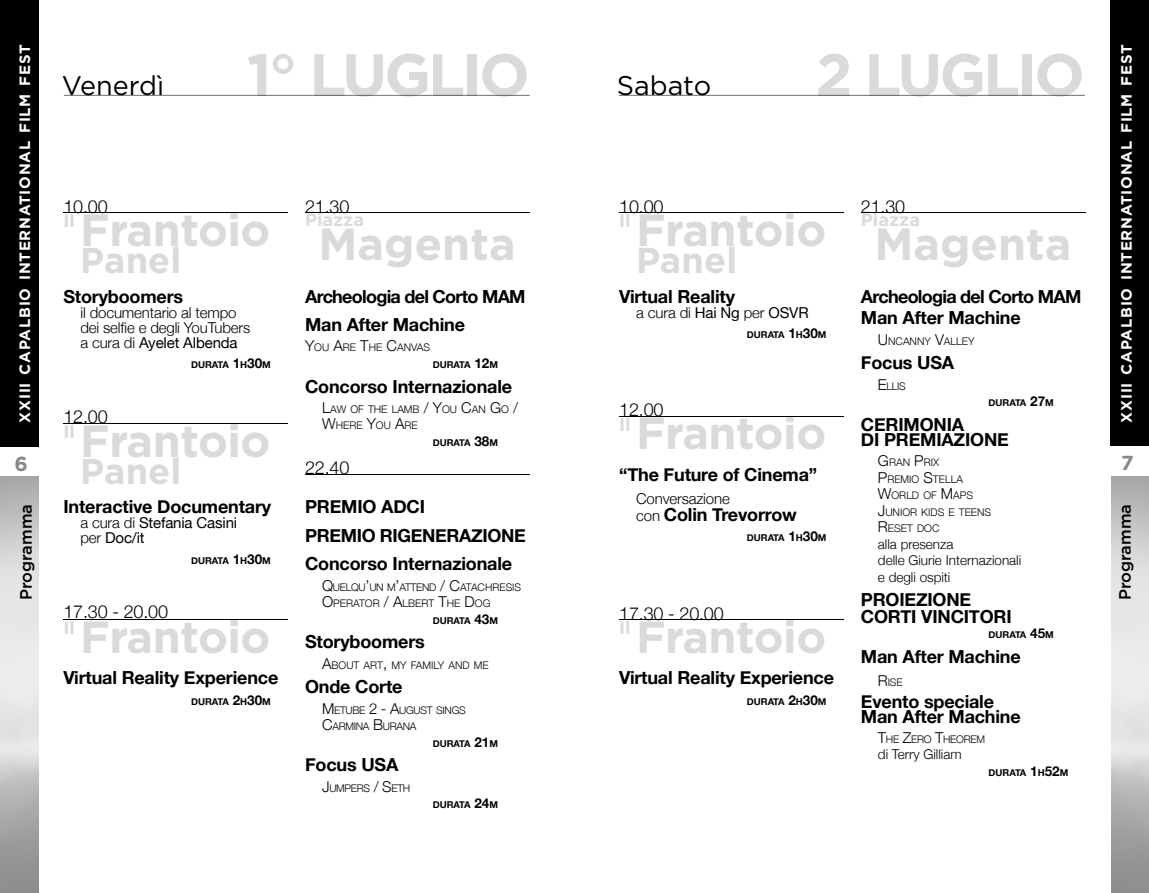
<style>
.page{position:relative;width:1149px;height:893px;background:#fff}
.page>*{position:absolute;margin:0;border:0;box-sizing:border-box;transform-origin:0 0}
.t1{font:700 59.7px "Gotham";letter-spacing:-.05em;color:#dadada}
.t2{font:700 45px "Gotham";letter-spacing:-.01em;color:#dadada}
.t3{font:700 36px "Gotham";letter-spacing:.005em;color:#dadada}
.t4{font:27px "Gotham";color:#000}
.t5{font:700 20.25px "Gotham";color:#878787}
.t6{font:700 18px/28.5px "Helvetica Neue";letter-spacing:-.01em;color:#000}
.t7{font:700 18px/28.5px "Helvetica Neue";letter-spacing:-.04em;color:#000}
.t8{font:300 18px "Helvetica Neue";letter-spacing:-.01em;color:#000}
.t9{font:700 18px "Gotham";color:#dadada}
.t10{font:500 16.5px "Gotham";color:#000}
.t11{font:300 15px/15px "Helvetica Neue";letter-spacing:-.01em;color:#000}
.t12{font:700 15px "Gotham";letter-spacing:.05em;color:#fff}
.t13{font:15px/15px "Helvetica Neue";letter-spacing:-.01em;color:#000}
.t14{font:300 13.5px/16.5px "Helvetica Neue";color:#000}
.t15{font:300 10.5px/16.5px "Helvetica Neue";color:#000}
.t16{font:300 10.5px/16.5px "Helvetica Neue";letter-spacing:-.03em;color:#000}
.t17{font:700 9.45px "Helvetica Neue";color:#000}
.s1{font-size:15px}
.s2{font-size:13.5px}
.s3{font-weight:400}
.s4{font-weight:300;font-size:15px}
.s5{font-weight:300}
</style>
<div class="page">
<div style="left:0;top:0;width:38px;height:446px;background:#000"></div>
<div style="left:1110px;top:0;width:38px;height:446px;background:#000"></div>
<hr style="left:64px;top:95px;width:465px;height:1px;background:#000">
<hr style="left:618px;top:95px;width:466px;height:1px;background:#000">
<hr style="left:305px;top:213px;width:224px;height:1px;background:#000">
<hr style="left:305px;top:475px;width:224px;height:1px;background:#000">
<hr style="left:860px;top:213px;width:225px;height:1px;background:#000">
<hr style="left:63px;top:213px;width:225px;height:1px;background:#000">
<hr style="left:63px;top:423px;width:225px;height:1px;background:#000">
<hr style="left:63px;top:619px;width:225px;height:1px;background:#000">
<hr style="left:619px;top:213px;width:224px;height:1px;background:#000">
<hr style="left:619px;top:416px;width:224px;height:1px;background:#000">
<hr style="left:619px;top:619px;width:224px;height:1px;background:#000">
<p class="t12" style="left:16px;top:423px;width:379px;rotate:-90deg">XXIII CAPALBIO INTERNATIONAL FILM FEST</p>
<p class="t12" style="left:1117px;top:423px;width:379px;rotate:-90deg">XXIII CAPALBIO INTERNATIONAL FILM FEST</p>
<h1 class="t1" style="left:246px;top:40px;width:285px">1° LUGLIO</h1>
<h1 class="t1" style="left:815px;top:40px;width:271px">2 LUGLIO</h1>
<h3 class="t4" style="left:62px;top:70px;width:104px">Venerdì</h3>
<h3 class="t4" style="left:616px;top:70px;width:96px">Sabato</h3>
<p class="t8" style="left:63px;top:192px;width:46px">10.00</p>
<p class="t8" style="left:305px;top:192px;width:46px">21.30</p>
<p class="t8" style="left:619px;top:192px;width:46px">10.00</p>
<p class="t8" style="left:860px;top:192px;width:46px">21.30</p>
<p class="t9" style="left:305px;top:209px;width:61px">Piazza</p>
<h2 class="t2" style="left:318px;top:218px;width:199px">Magenta</h2>
<p class="t9" style="left:860px;top:209px;width:61px">Piazza</p>
<h2 class="t2" style="left:874px;top:218px;width:199px">Magenta</h2>
<p class="t9" style="left:63px;top:210px;width:13px">Il</p>
<h2 class="t2" style="left:80px;top:204px;width:192px">Frantoio</h2>
<h3 class="t3" style="left:80px;top:239px;width:103px">Panel</h3>
<p class="t9" style="left:619px;top:210px;width:13px">Il</p>
<h2 class="t2" style="left:636px;top:204px;width:192px">Frantoio</h2>
<h3 class="t3" style="left:636px;top:239px;width:103px">Panel</h3>
<p class="t7" style="left:305px;top:282px;width:222px">Archeologia del Corto MAM<br>Man After Machine</p>
<p class="t15" style="left:305px;top:339px;width:126px"><span class="s1">Y</span>OU <span class="s1">A</span>RE <span class="s1">T</span>HE <span class="s1">C</span>ANVAS</p>
<p class="t17" style="left:432px;top:357px;width:67px">DURATA <span class="s2">12</span>M</p>
<p class="t6" style="left:305px;top:372px;width:208px">Concorso Internazionale</p>
<p class="t15" style="left:322px;top:400px;width:197px"><span class="s1">L</span>AW OF THE LAMB <span class="s1">/ Y</span>OU <span class="s1">C</span>AN <span class="s1">G</span>O <span class="s1">/<br>W</span>HERE <span class="s1">Y</span>OU <span class="s1">A</span>RE</p>
<p class="t17" style="left:432px;top:435px;width:67px">DURATA <span class="s2">38</span>M</p>
<p class="t8" style="left:305px;top:453px;width:46px">22.40</p>
<p class="t6" style="left:305px;top:493px;width:222px">PREMIO ADCI<br>PREMIO RIGENERAZIONE<br>Concorso Internazionale</p>
<p class="t15" style="left:322px;top:578px;width:200px"><span class="s1">Q</span>UELQU<span class="s1">’</span>UN M<span class="s1">’</span>ATTEND <span class="s1">/ C</span>ATACHRESIS<br><span class="s1">O</span>PERATOR <span class="s1">/ A</span>LBERT <span class="s1">T</span>HE <span class="s1">D</span>OG</p>
<p class="t17" style="left:432px;top:613px;width:67px">DURATA <span class="s2">43</span>M</p>
<p class="t6" style="left:305px;top:628px;width:121px">Storyboomers</p>
<p class="t15" style="left:322px;top:656px;width:168px"><span class="s1">A</span>BOUT ART<span class="s1">,</span> MY FAMILY AND ME</p>
<p class="t6" style="left:305px;top:673px;width:99px">Onde Corte</p>
<p class="t16" style="left:322px;top:701px;width:144px"><span class="s1">M</span> ETUBE <span class="s1">2 - A</span>UGUST SINGS<br><span class="s1">C</span>ARMINA <span class="s1">B</span>URANA</p>
<p class="t17" style="left:432px;top:736px;width:67px">DURATA <span class="s2">21</span>M</p>
<p class="t6" style="left:305px;top:751px;width:95px">Focus USA</p>
<p class="t16" style="left:322px;top:779px;width:90px"><span class="s1">J</span>UMPERS <span class="s1">/ S</span>ETH</p>
<p class="t17" style="left:432px;top:797px;width:67px">DURATA <span class="s2">24</span>M</p>
<p class="t6" style="left:63px;top:282px;width:121px">Storyboomers</p>
<p class="t11" style="left:80px;top:304px;width:171px">il documentario al tempo dei selfie e degli YouTubers a cura di <span class="s3">Ayelet Albenda</span></p>
<p class="t17" style="left:191px;top:357px;width:81px">DURATA <span class="s2">1</span>H<span class="s2">30</span>M</p>
<p class="t7" style="left:860px;top:286px;width:222px;line-height:21.8px">Archeologia del Corto MAM<br>Man After Machine</p>
<p class="t15" style="left:877px;top:332px;width:98px"><span class="s1">U</span>NCANNY <span class="s1">V</span>ALLEY</p>
<p class="t6" style="left:860px;top:349px;width:95px">Focus USA</p>
<p class="t15" style="left:877px;top:377px;width:29px"><span class="s1">E</span>LLIS</p>
<p class="t17" style="left:988px;top:395px;width:67px">DURATA <span class="s2">27</span>M</p>
<p class="t6" style="left:860px;top:417px;width:149px;line-height:15px">CERIMONIA<br>DI PREMIAZIONE</p>
<p class="t15" style="left:877px;top:453px;width:114px"><span class="s1">G</span>RAN <span class="s1">P</span>RIX<br><span class="s1">P</span>REMIO <span class="s1">S</span>TELLA<br><span class="s1">W</span>ORLD OF <span class="s1">M</span>APS<br><span class="s1">J</span>UNIOR KIDS E TEENS<br><span class="s1">R</span>ESET DOC</p>
<p class="t14" style="left:877px;top:535px;width:145px">alla presenza<br>delle Giurie Internazionali e degli ospiti</p>
<p class="t6" style="left:860px;top:592px;width:152px;line-height:16.5px">PROIEZIONE<br>CORTI VINCITORI</p>
<p class="t17" style="left:988px;top:627px;width:67px">DURATA <span class="s2">45</span>M</p>
<p class="t6" style="left:860px;top:642px;width:161px">Man After Machine</p>
<p class="t15" style="left:877px;top:673px;width:26px"><span class="s1">R</span>ISE</p>
<p class="t6" style="left:860px;top:694px;width:161px;line-height:15px">Evento speciale<br>Man After Machine</p>
<p class="t16" style="left:877px;top:730px;width:109px"><span class="s1">T</span>HE <span class="s1">Z</span>ERO <span class="s1">T</span>HEOREM</p>
<p class="t14" style="left:877px;top:745px;width:85px">di Terry Gilliam</p>
<p class="t17" style="left:988px;top:765px;width:81px">DURATA <span class="s2">1</span>H<span class="s2">52</span>M</p>
<p class="t6" style="left:619px;top:282px;width:117px">Virtual Reality</p>
<p class="t11" style="left:636px;top:304px;width:174px">a cura di <span class="s3">Hai Ng</span> per <span class="s3">OSVR</span></p>
<p class="t17" style="left:746px;top:327px;width:81px">DURATA <span class="s2">1</span>H<span class="s2">30</span>M</p>
<p class="t8" style="left:619px;top:395px;width:46px">12.00</p>
<p class="t8" style="left:63px;top:402px;width:46px">12.00</p>
<p class="t9" style="left:619px;top:414px;width:13px">Il</p>
<h2 class="t2" style="left:636px;top:407px;width:192px">Frantoio</h2>
<p class="t9" style="left:63px;top:421px;width:13px">Il</p>
<h2 class="t2" style="left:80px;top:415px;width:192px">Frantoio</h2>
<h3 class="t3" style="left:80px;top:450px;width:103px">Panel</h3>
<p class="t5" style="left:15px;top:452px;width:15px">6</p>
<p class="t5" style="left:1120px;top:451px;width:14px">7</p>
<p class="t6" style="left:619px;top:461px;width:199px">“The Future of Cinema”</p>
<p class="t11" style="left:636px;top:490px;width:95px">Conversazione</p>
<p class="t6" style="left:636px;top:501px;width:162px"><span class="s4">con</span> Colin Trevorrow</p>
<p class="t17" style="left:746px;top:530px;width:81px">DURATA <span class="s2">1</span>H<span class="s2">30</span>M</p>
<p class="t6" style="left:63px;top:493px;width:209px">Interactive Documentary</p>
<p class="t13" style="left:80px;top:516px;width:158px"><span class="s5">a cura di</span> Stefania Casini <span class="s5">per</span> Doc/it</p>
<p class="t17" style="left:191px;top:553px;width:81px">DURATA <span class="s2">1</span>H<span class="s2">30</span>M</p>
<p class="t10" style="left:17px;top:600px;width:98px;rotate:-90deg">Programma</p>
<p class="t10" style="left:1115px;top:600px;width:98px;rotate:-90deg">Programma</p>
<p class="t8" style="left:63px;top:597px;width:106px">17.30 - 20.00</p>
<p class="t8" style="left:619px;top:599px;width:106px">17.30 - 20.00</p>
<p class="t9" style="left:63px;top:617px;width:13px">Il</p>
<h2 class="t2" style="left:80px;top:611px;width:192px">Frantoio</h2>
<p class="t9" style="left:619px;top:617px;width:13px">Il</p>
<h2 class="t2" style="left:636px;top:611px;width:192px">Frantoio</h2>
<p class="t6" style="left:63px;top:664px;width:216px">Virtual Reality Experience</p>
<p class="t17" style="left:191px;top:694px;width:81px">DURATA <span class="s2">2</span>H<span class="s2">30</span>M</p>
<p class="t6" style="left:619px;top:664px;width:216px">Virtual Reality Experience</p>
<p class="t17" style="left:746px;top:694px;width:81px">DURATA <span class="s2">2</span>H<span class="s2">30</span>M</p>
</div>
